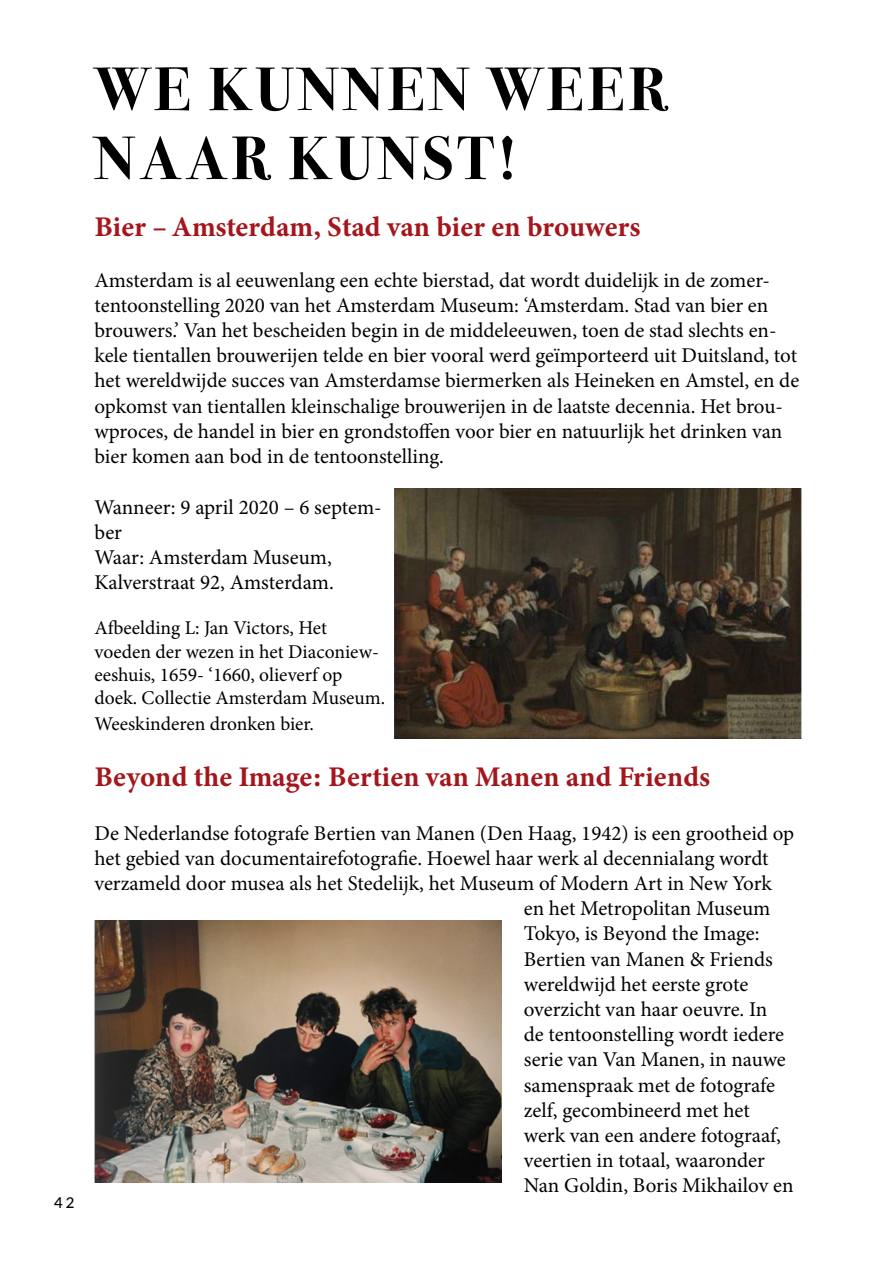
<style>
.page{position:relative;width:893px;height:1263px;background:#fff}
.page>*{position:absolute;margin:0;border:0;box-sizing:border-box;transform-origin:0 0}
.titel_artikel{font:700 61.5px/69px "Bodoni Svty Two ITCTT";letter-spacing:.07em;color:#000}
.koppiee{font:28.5px "Minion Variable Concept";letter-spacing:.025em;color:#a4161b}
.t1{font:21px/25.2px "Minion Pro";color:#000}
.t2{font:19.5px/23.4px "Minion Pro";color:#000}
.t3{font:500 15px "Lato";color:#000}
</style>
<div class="page">
<img style="left:94px;top:921px;width:407px;height:261px">
<img style="left:394px;top:488px;width:407px;height:250px">
<p class="t3" style="left:54px;top:1191px;width:22px">42</p>
<p class="titel_artikel" style="left:94px;top:50px;width:575px">WE KUNNEN WEER<br>NAAR KUNST!</p>
<p class="koppiee" style="left:94px;top:207px;width:547px">Bier – Amsterdam, Stad van bier en brouwers</p>
<p class="t1" style="left:94px;top:267px;width:706px">Amsterdam is al eeuwenlang een echte bierstad, dat wordt duidelijk in de zomer&shy;tentoonstelling 2020 van het Amsterdam Museum: ‘Amsterdam. Stad van bier en brouwers.’ Van het bescheiden begin in de middeleeuwen, toen de stad slechts en&shy;kele tientallen brouwerijen telde en bier vooral werd geïmporteerd uit Duitsland, tot het wereldwijde succes van Amsterdamse biermerken als Heineken en Amstel, en de opkomst van tientallen kleinschalige brouwerijen in de laatste decennia. Het brou&shy;wproces, de handel in bier en grondstoffen voor bier en natuurlijk het drinken van bier komen aan bod in de tentoonstelling.</p>
<p class="t1" style="left:94px;top:494px;width:289px">Wanneer: 9 april 2020 – 6 septem&shy;ber</p>
<p class="t1" style="left:94px;top:545px;width:241px">Waar: Amsterdam Museum,<br>Kalverstraat 92, Amsterdam.</p>
<p class="t2" style="left:94px;top:616px;width:292px">Afbeelding L: Jan Victors, Het voeden der wezen in het Diaconiew&shy;eeshuis, 1659- ‘1660, olieverf op doek. Collectie Amsterdam Museum.</p>
<p class="t2" style="left:94px;top:712px;width:221px">Weeskinderen dronken bier.</p>
<p class="koppiee" style="left:94px;top:756px;width:617px">Beyond the Image: Bertien van Manen and Friends</p>
<p class="t1" style="left:94px;top:820px;width:701px">De Nederlandse fotografe Bertien van Manen (Den Haag, 1942) is een grootheid op</p>
<p class="t1" style="left:94px;top:845px;width:676px">het gebied van documentairefotografie. Hoewel haar werk al decennialang wordt</p>
<p class="t1" style="left:94px;top:871px;width:679px">verzameld door musea als het Stedelijk, het Museum of Modern Art in New York</p>
<p class="t1" style="left:524px;top:896px;width:248px">en het Metropolitan Museum</p>
<p class="t1" style="left:524px;top:921px;width:237px">Tokyo, is Beyond the Image:</p>
<p class="t1" style="left:524px;top:946px;width:251px">Bertien van Manen &amp; Friends</p>
<p class="t1" style="left:524px;top:971px;width:226px">wereldwijd het eerste grote</p>
<p class="t1" style="left:524px;top:997px;width:245px">overzicht van haar oeuvre. In</p>
<p class="t1" style="left:524px;top:1022px;width:262px">de tentoonstelling wordt iedere</p>
<p class="t1" style="left:524px;top:1047px;width:264px">serie van Van Manen, in nauwe</p>
<p class="t1" style="left:524px;top:1072px;width:253px">samenspraak met de fotografe</p>
<p class="t1" style="left:524px;top:1097px;width:228px">zelf, gecombineerd met het</p>
<p class="t1" style="left:524px;top:1123px;width:259px">werk van een andere fotograaf,</p>
<p class="t1" style="left:524px;top:1148px;width:243px">veertien in totaal, waaronder</p>
<p class="t1" style="left:524px;top:1173px;width:271px">Nan Goldin, Boris Mikhailov en</p>
</div>
